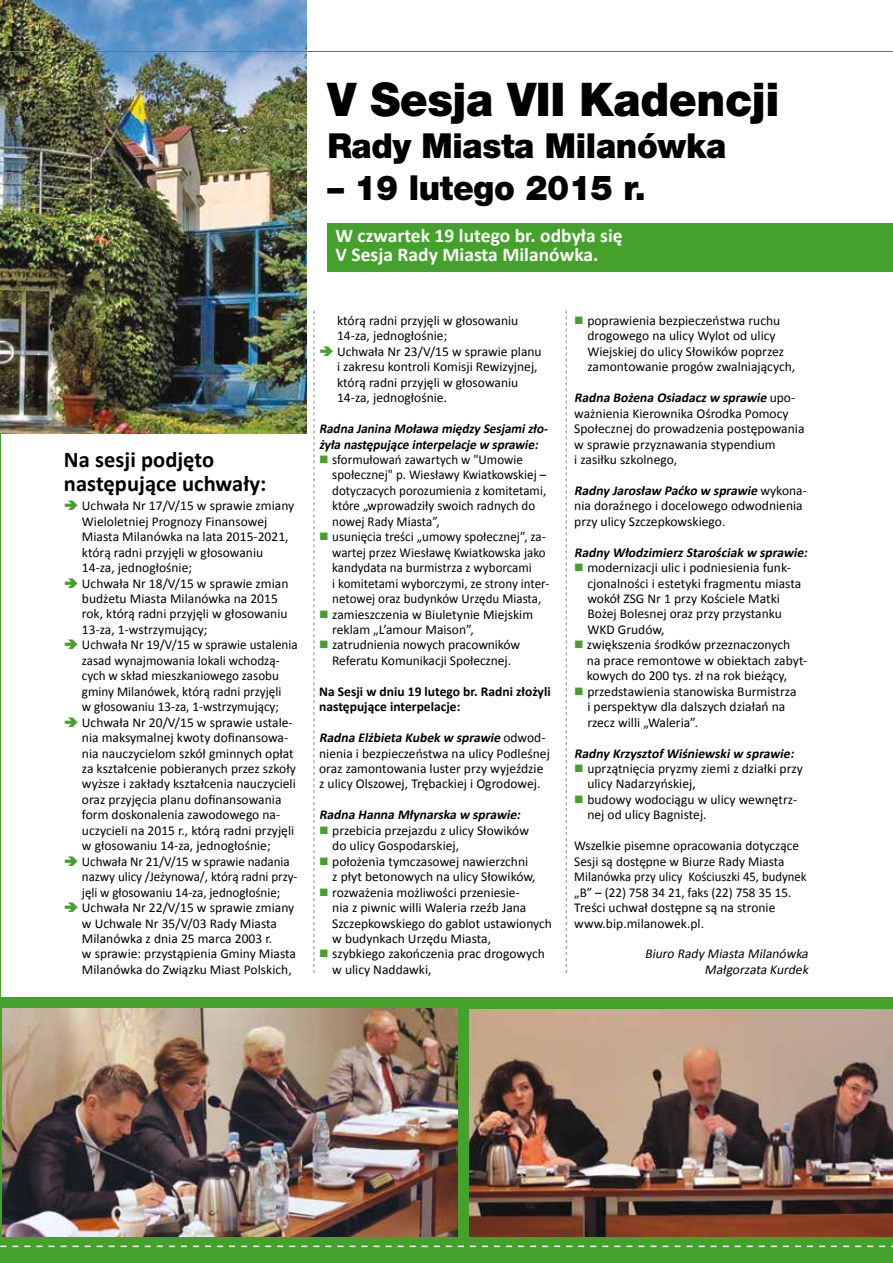
<style>
.page{position:relative;width:893px;height:1263px;background:#fff}
.page>*{position:absolute;margin:0;border:0;box-sizing:border-box;transform-origin:0 0}
.t1{font:900 46.5px "Helvetica Neue LT Pro";color:#000;scale:.96 1}
.t2{font:900 34.5px "Helvetica Neue LT Pro";letter-spacing:-.01em;color:#000;scale:.96 1}
.t3{font:700 22.5px/24px "Calibri";color:#000}
.t4{font:700 19.5px/19.5px "Calibri";color:#fff}
.t5{font:13.5px/15.5px "Calibri";color:#000}
.t6{font:13.5px/15.5px "Calibri";color:#000;scale:.96 1}
.t7{font:italic 700 13.5px/15.5px "Calibri";color:#000}
.t8{font:700 13.5px/15.5px "Calibri";color:#000}
.t9{font:italic 13.5px/15.5px "Calibri";color:#000;text-align:right}
.s1{color:#44a12b}
.s2{font-weight:700;font-style:italic}
.s3{font-family:"Helvetica Neue LT Pro";font-size:12.75px}
</style>
<div class="page">
<hr style="left:0;top:418px;width:1px;height:845px;background:#44a12b">
<img style="left:0;top:0;width:307px;height:433px">
<div style="left:0;top:997px;width:893px;height:266px;background:#44a12b"></div>
<div style="left:327px;top:223px;width:566px;height:48px;background:#44a12b"></div>
<svg style="left:566px;top:311px;width:1px;height:662px"></svg>
<hr style="left:0;top:51px;width:893px;height:1px;background:#707172">
<img style="left:3px;top:1008px;width:454px;height:228px">
<img style="left:470px;top:1010px;width:423px;height:226px">
<svg style="left:0;top:1245px;width:893px;height:2px"></svg>
<svg style="left:314px;top:311px;width:1px;height:662px"></svg>
<h3 class="t3" style="left:64px;top:446px;width:204px">Na sesji podjęto następujące uchwały:</h3>
<p class="t5" style="left:82px;top:497px;width:217px">Uchwała Nr 17/V/15 w sprawie zmiany Wieloletniej Prognozy Finansowej Miasta Milanówka na lata 2015-2021, którą radni przyjęli w głosowaniu 14-za, jednogłośnie;<br>Uchwała Nr 18/V/15 w sprawie zmian budżetu Miasta Milanówka na 2015 rok, którą radni przyjęli w głosowaniu 13-za, 1-wstrzymujący;<br>Uchwała Nr 19/V/15 w sprawie ustalenia zasad wynajmowania lokali wchodzą&shy;cych w skład mieszkaniowego zasobu gminy Milanówek, którą radni przyjęli<br>w głosowaniu 13-za, 1-wstrzymujący; Uchwała Nr 20/V/15 w sprawie ustale&shy;nia maksymalnej kwoty dofinansowa&shy;nia nauczycielom szkół gminnych opłat za kształcenie pobieranych przez szkoły wyższe i zakłady kształcenia nauczycieli oraz przyjęcia planu dofinansowania form doskonalenia zawodowego na&shy;uczycieli na 2015 r., którą radni przyjęli w głosowaniu 14-za, jednogłośnie; Uchwała Nr 21/V/15 w sprawie nadania nazwy ulicy /Jeżynowa/, którą radni przy&shy;jęli w głosowaniu 14-za, jednogłośnie; Uchwała Nr 22/V/15 w sprawie zmiany w Uchwale Nr 35/V/03 Rady Miasta Milanówka z dnia 25 marca 2003 r.<br>w sprawie: przystąpienia Gminy Miasta Milanówka do Związku Miast Polskich,</p>
<h1 class="t1" style="left:327px;top:71px;width:472px">V Sesja Vii Kadencji</h1>
<h2 class="t2" style="left:327px;top:125px;width:417px">Rady Miasta Milanówka</h2>
<h2 class="t2" style="left:327px;top:167px;width:333px">– 19 lutego 2015 r.</h2>
<h3 class="t4" style="left:335px;top:225px;width:289px">W czwartek 19 lutego br. odbyła się<br>V Sesja Rady Miasta Milanówka.</h3>
<p class="t5" style="left:337px;top:312px;width:206px">którą radni przyjęli w głosowaniu<br>14-za, jednogłośnie;<br>Uchwała Nr 23/V/15 w sprawie planu i zakresu kontroli Komisji Rewizyjnej, którą radni przyjęli w głosowaniu<br>14-za, jednogłośnie.</p>
<p class="t7" style="left:319px;top:420px;width:232px">Radna Janina Moława między Sesjamizło&shy;żyła następujące interpelacje w sprawie:</p>
<p class="t6" style="left:332px;top:451px;width:224px;text-indent:-13px"><span class="s1">■</span> sformułowań zawartych w "Umowie społecznej" p. Wiesławy Kwiatkowskiej – dotyczacych porozumienia z komitetami, które „wprowadziły swoich radnych do nowej Rady Miasta”,</p>
<p class="t6" style="left:332px;top:528px;width:228px;text-indent:-13px"><span class="s1">■</span> usunięcia treści „umowy społecznej”, za&shy;wartej przez Wiesławę Kwiatkowska jako kandydata na burmistrza z wyborcami<br>i komitetami wyborczymi, ze strony inter&shy;netowej oraz budynków Urzędu Miasta,</p>
<p class="t5" style="left:332px;top:606px;width:202px;text-indent:-13px"><span class="s1">■</span> zamieszczenia w Biuletynie Miejskim reklam „L’amour Maison”,</p>
<p class="t5" style="left:319px;top:636px;width:203px;text-align:center"><span class="s1">■</span> zatrudnienia nowych pracowników<br>Referatu Komunikacji Społecznej.</p>
<p class="t8" style="left:319px;top:683px;width:233px">Na Sesji w dniu 19 lutego br. Radni złożyli następujące interpelacje:</p>
<p class="t5" style="left:319px;top:729px;width:232px"><span class="s2">Radna Elżbieta Kubek w sprawie</span> o d w o d - nienia i bezpieczeństwa na ulicy Podleśnej oraz zamontowania luster przy wyjeździe z ulicy Olszowej, Trębackiej i Ogrodowej.</p>
<p class="t7" style="left:319px;top:806px;width:205px">Radna Hanna Młynarska w sprawie:</p>
<p class="t5" style="left:332px;top:822px;width:198px;text-indent:-13px"><span class="s1">■</span> przebicia przejazdu z ulicy Słowików do ulicy Gospodarskiej,</p>
<p class="t5" style="left:332px;top:853px;width:205px;text-indent:-13px"><span class="s1">■</span> położenia tymczasowej nawierzchni z płyt betonowych na ulicy Słowików,</p>
<p class="t5" style="left:332px;top:884px;width:221px;text-indent:-13px"><span class="s1">■</span> rozważenia możliwości przeniesie-<br>nia z piwnic willi Waleria rzeźb Jana Szczepkowskiego do gablot ustawionych w budynkach Urzędu Miasta,</p>
<p class="t5" style="left:332px;top:945px;width:214px;text-indent:-13px"><span class="s1">■</span> szybkiego zakończenia prac drogowych w ulicy Naddawki,</p>
<p class="t5" style="left:587px;top:312px;width:209px;text-indent:-13px"><span class="s1">■</span> poprawienia bezpieczeństwa ruchu drogowego na ulicy Wylot od ulicy Wiejskiej do ulicy Słowików poprzez zamontowanie progów zwalniających,</p>
<p class="t5" style="left:574px;top:389px;width:232px"><span class="s2">Radna Bożena Osiadacz w sprawie</span> u p o - ważnienia Kierownika Ośrodka Pomocy Społecznej do prowadzenia postępowania w sprawie przyznawania stypendium<br>i zasiłku szkolnego,</p>
<p class="t5" style="left:574px;top:482px;width:234px"><span class="s2">Radny Jarosław Paćko w sprawie</span> w y k o n a - nia doraźnego i docelowego odwodnienia przy ulicy Szczepkowskiego.</p>
<p class="t7" style="left:574px;top:544px;width:237px">Radny Włodzimierz Starościak w sprawie:</p>
<p class="t5" style="left:587px;top:559px;width:215px;text-indent:-13px"><span class="s1">■</span> modernizacji ulic i podniesienia funk&shy;cjonalności i estetyki fragmentu miasta wokół ZSG Nr 1 przy Kościele Matki<br>Bożej Bolesnej oraz przy przystanku<br>WKD Grudów,</p>
<p class="t5" style="left:587px;top:636px;width:222px;text-indent:-13px"><span class="s1">■</span> zwiększenia środków przeznaczonych<br>na prace remontowe w obiektach zabyt&shy;kowych do 200 tys. zł na rok bieżący,</p>
<p class="t5" style="left:587px;top:683px;width:211px;text-indent:-13px"><span class="s1">■</span> przedstawienia stanowiska Burmistrza i perspektyw dla dalszych działań na rzecz willi „Waleria”.</p>
<p class="t7" style="left:574px;top:745px;width:224px">Radny KrzysztofWiśniewskiw sprawie:</p>
<p class="t5" style="left:587px;top:760px;width:217px;text-indent:-13px"><span class="s1">■</span> uprzątnięcia pryzmy ziemi z działki przy ulicy Nadarzyńskiej,</p>
<p class="t5" style="left:587px;top:791px;width:211px;text-indent:-13px"><span class="s1">■</span> budowy wodociągu w ulicy wewnętrz&shy;nej od ulicy Bagnistej<span class="s3">.</span></p>
<p class="t5" style="left:574px;top:837px;width:234px">Wszelkie pisemne opracowania dotyczące Sesji są dostępne w Biurze Rady Miasta Milanówka przy ulicy Kościuszki 45, budynek „B” – (22) 758 34 21, faks (22) 758 35 15.<br>Treści uchwał dostępne są na stronie www.bip.milanowek.pl.</p>
<p class="t9" style="left:645px;top:945px;width:168px">Biuro Rady Miasta Milanówka<br>Małgorzata Kurdek</p>
</div>
